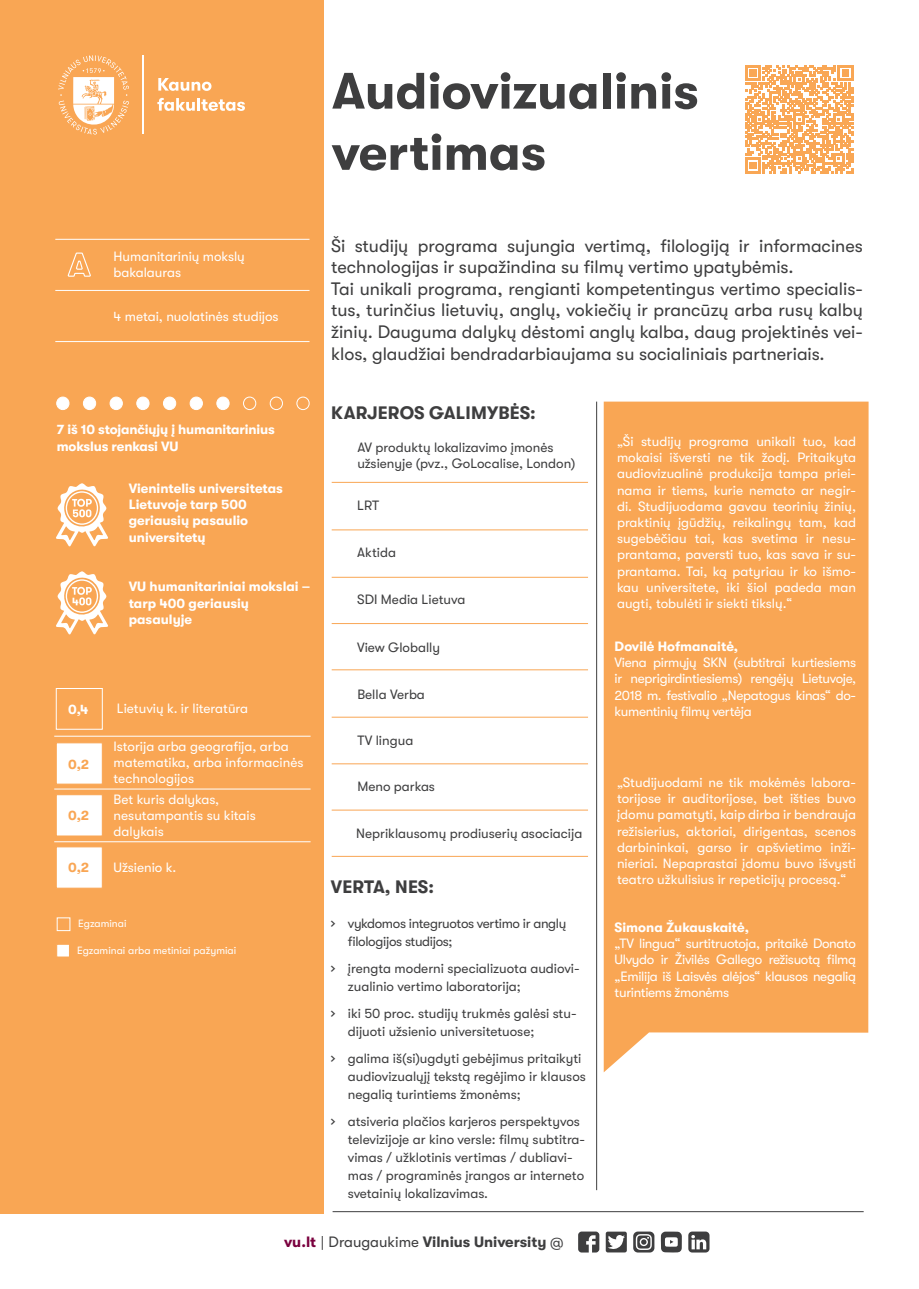
<style>
.page{position:relative;width:919px;height:1289px;background:#fff}
.page>*{position:absolute;margin:0;border:0;box-sizing:border-box;transform-origin:0 0}
.t1{font:700 51px/61.2px "GT Walsheim";color:#3e3e3f}
.t2{font:18px/21.6px "GT Walsheim";color:#3e3e3f}
.t3{font:700 18px "GT Walsheim";letter-spacing:.01em;color:#3e3e3f}
.t4{font:700 15px "GT Walsheim";color:#3e3e3f}
.t5{font:13.5px/16.2px "GT Walsheim";color:#fff;text-align:justify}
.t6{font:13.5px/18px "GT Walsheim";color:#3e3e3f}
.t7{font:700 13.5px/16.2px "GT Walsheim";color:#fff}
.t8{font:13.5px/18px "GT Walsheim";letter-spacing:-.025em;color:#3e3e3f}
.t9{font:700 13.5px "GT Walsheim";color:#f9a654}
.t10{font:10.5px "GT Walsheim";color:#fff}
.s1{font-size:16.5px}
.s2{color:#7a003e}
.s3{font-weight:400}
</style>
<div class="page">
<div style="left:0;top:0;width:324px;height:1212px;background:#f9a654"></div>
<hr style="left:332px;top:1211px;width:531px;height:1px;background:#3e3e3f">
<div style="left:603px;top:401px;width:265px;height:671px;background:#f9a654"></div>
<hr style="left:55px;top:290px;width:254px;height:1px;background:#fff">
<hr style="left:55px;top:239px;width:254px;height:1px;background:#fff">
<hr style="left:55px;top:341px;width:254px;height:1px;background:#fff">
<svg style="left:633px;top:1231px;width:21px;height:21px"></svg>
<svg style="left:578px;top:1231px;width:21px;height:21px"></svg>
<svg style="left:688px;top:1231px;width:21px;height:21px"></svg>
<svg style="left:660px;top:1231px;width:21px;height:21px"></svg>
<svg style="left:605px;top:1231px;width:21px;height:21px"></svg>
<hr style="left:331px;top:482px;width:257px;height:1px;background:#f9a654">
<hr style="left:331px;top:529px;width:257px;height:1px;background:#f9a654">
<hr style="left:331px;top:577px;width:257px;height:1px;background:#f9a654">
<hr style="left:331px;top:623px;width:257px;height:1px;background:#f9a654">
<hr style="left:331px;top:669px;width:257px;height:1px;background:#f9a654">
<hr style="left:331px;top:716px;width:257px;height:1px;background:#f9a654">
<hr style="left:331px;top:763px;width:257px;height:1px;background:#f9a654">
<hr style="left:331px;top:809px;width:257px;height:1px;background:#f9a654">
<hr style="left:331px;top:856px;width:257px;height:1px;background:#f9a654">
<svg style="left:67px;top:252px;width:24px;height:25px"></svg>
<svg style="left:158px;top:78px;width:53px;height:13px"></svg>
<svg style="left:157px;top:98px;width:88px;height:13px"></svg>
<svg style="left:58px;top:55px;width:71px;height:80px"></svg>
<hr style="left:143px;top:55px;width:1px;height:79px;background:#fff">
<hr style="left:54px;top:735px;width:256px;height:1px;background:#fff">
<hr style="left:54px;top:788px;width:256px;height:1px;background:#fff">
<hr style="left:54px;top:841px;width:256px;height:1px;background:#fff">
<div style="left:56px;top:688px;width:47px;height:41px;background:#f9a654;border:1px solid #fff"></div>
<div style="left:56px;top:742px;width:47px;height:42px;background:#fff;border:1px solid #f9a654"></div>
<div style="left:56px;top:846px;width:47px;height:42px;background:#fff;border:1px solid #f9a654"></div>
<div style="left:56px;top:794px;width:47px;height:42px;background:#fff;border:1px solid #f9a654"></div>
<div style="left:56px;top:943px;width:14px;height:14px;background:#fff;border:1px solid #f9a654"></div>
<div style="left:57px;top:917px;width:13px;height:14px;background:#f9a654;border:1px solid #fff"></div>
<svg style="left:56px;top:483px;width:52px;height:63px"></svg>
<div style="left:56px;top:397px;width:13px;height:13px;background:#fff;border:1px solid #fff;border-radius:50%"></div>
<div style="left:83px;top:397px;width:13px;height:13px;background:#fff;border:1px solid #fff;border-radius:50%"></div>
<div style="left:110px;top:397px;width:13px;height:13px;background:#fff;border:1px solid #fff;border-radius:50%"></div>
<div style="left:136px;top:397px;width:13px;height:13px;background:#fff;border:1px solid #fff;border-radius:50%"></div>
<div style="left:163px;top:397px;width:13px;height:13px;background:#fff;border:1px solid #fff;border-radius:50%"></div>
<div style="left:190px;top:397px;width:13px;height:13px;background:#fff;border:1px solid #fff;border-radius:50%"></div>
<div style="left:216px;top:397px;width:13px;height:13px;background:#fff;border:1px solid #fff;border-radius:50%"></div>
<div style="left:243px;top:397px;width:13px;height:13px;border:1px solid #fff;border-radius:50%"></div>
<div style="left:270px;top:397px;width:13px;height:13px;border:1px solid #fff;border-radius:50%"></div>
<div style="left:296px;top:397px;width:13px;height:13px;border:1px solid #fff;border-radius:50%"></div>
<svg style="left:56px;top:571px;width:52px;height:63px"></svg>
<svg style="left:745px;top:65px;width:108px;height:108px"></svg>
<hr style="left:596px;top:401px;width:1px;height:789px;background:#3e3e3f">
<h1 class="t1" style="left:332px;top:60px;width:368px">Audiovizualinis vertimas</h1>
<p class="t5" style="left:114px;top:248px;width:133px">Humanitarinių mokslų bakalauras</p>
<p class="t5" style="left:114px;top:308px;width:167px">4 metai, nuolatinės studijos</p>
<p class="t7" style="left:57px;top:422px;width:220px">7 iš 10 stojančiųjų į humanitarinius mokslus renkasi VU</p>
<p class="t7" style="left:129px;top:480px;width:156px">Vienintelis universitetas<br>Lietuvoje tarp 500 geriausių pasaulio universitetų</p>
<p class="t7" style="left:129px;top:578px;width:183px">VU humanitariniai mokslai – tarp 400 geriausių pasaulyje</p>
<p class="t7" style="left:68px;top:701px;width:22px">0,4</p>
<p class="t9" style="left:68px;top:756px;width:22px">0,2</p>
<p class="t9" style="left:68px;top:808px;width:22px">0,2</p>
<p class="t9" style="left:68px;top:860px;width:22px">0,2</p>
<p class="t5" style="left:117px;top:700px;width:133px">Lietuvių k. ir literatūra</p>
<p class="t5" style="left:114px;top:738px;width:191px;text-align:left">Istorija arba geografija, arba matematika, arba informacinės technologijos</p>
<p class="t5" style="left:114px;top:791px;width:144px;text-align:left">Bet kuris dalykas, nesutampantis su kitais dalykais</p>
<p class="t5" style="left:114px;top:859px;width:64px">Užsienio k.</p>
<p class="t10" style="left:78px;top:917px;width:50px">Egzaminai</p>
<p class="t10" style="left:77px;top:944px;width:161px">Egzaminai arba metiniai pažymiai</p>
<p class="t2" style="left:331px;top:235px;width:533px">Ši studijų programa sujungia vertimą, filologiją ir informacines technologijas ir supažindina su filmų vertimo ypatybėmis.<br>Tai unikali programa, rengianti kompetentingus vertimo specialis&shy;tus, turinčius lietuvių, anglų, vokiečių ir prancūzų arba rusų kalbų žinių. Dauguma dalykų dėstomi anglų kalba, daug projektinės vei&shy;klos, glaudžiai bendradarbiaujama su socialiniais partneriais.</p>
<h2 class="t3" style="left:331px;top:402px;width:206px">KARJEROS GALIMYBĖS:</h2>
<p class="t6" style="left:357px;top:439px;width:220px;line-height:16.2px">AV produktų lokalizavimo įmonės užsienyje (pvz., GoLocalise, London)</p>
<p class="t6" style="left:357px;top:496px;width:23px">LRT</p>
<p class="t6" style="left:357px;top:543px;width:40px">Aktida</p>
<p class="t6" style="left:357px;top:591px;width:110px">SDI Media Lietuva</p>
<p class="t6" style="left:357px;top:638px;width:84px">View Globally</p>
<p class="t6" style="left:357px;top:685px;width:69px">Bella Verba</p>
<p class="t6" style="left:357px;top:731px;width:57px">TV lingua</p>
<p class="t6" style="left:357px;top:777px;width:79px">Meno parkas</p>
<p class="t6" style="left:356px;top:824px;width:227px">Nepriklausomų prodiuserių asociacija</p>
<h2 class="t3" style="left:331px;top:876px;width:105px">VERTA, NES:</h2>
<p class="t8" style="left:348px;top:914px;width:220px;text-indent:-17px"><span class="s1">›</span> vykdomos integruotos vertimo ir anglų filologijos studijos;</p>
<p class="t6" style="left:348px;top:959px;width:233px;text-indent:-17px"><span class="s1">›</span> įrengta moderni specializuota audiovi&shy;zualinio vertimo laboratorija;</p>
<p class="t6" style="left:348px;top:1004px;width:230px;text-indent:-17px"><span class="s1">›</span> iki 50 proc. studijų trukmės galėsi stu&shy;dijuoti užsienio universitetuose;</p>
<p class="t6" style="left:348px;top:1049px;width:239px;text-indent:-17px"><span class="s1">›</span> galima iš(si)ugdyti gebėjimus pritaikyti audiovizualųjį tekstą regėjimo ir klausos negalią turintiems žmonėms;</p>
<p class="t6" style="left:348px;top:1112px;width:239px;text-indent:-17px"><span class="s1">›</span> atsiveria plačios karjeros perspektyvos televizijoje ar kino versle: filmų subtitra&shy;vimas / užklotinis vertimas / dubliavi&shy;mas / programinės įrangos ar interneto svetainių lokalizavimas.</p>
<p class="t5" style="left:617px;top:433px;width:240px">„Ši studijų programa unikali tuo, kad mokaisi išversti ne tik žodį. Pritaikyta audiovizualinė produkcija tampa priei&shy;nama ir tiems, kurie nemato ar negir&shy;di. Studijuodama gavau teorinių žinių, praktinių įgūdžių, reikalingų tam, kad sugebėčiau tai, kas svetima ir nesu&shy;prantama, paversti tuo, kas sava ir su&shy;prantama. Tai, ką patyriau ir ko išmo&shy;kau universitete, iki šiol padeda man augti, tobulėti ir siekti tikslų.“</p>
<p class="t7" style="left:614px;top:638px;width:125px">Dovilė Hofmanaitė,</p>
<p class="t5" style="left:614px;top:654px;width:243px">Viena pirmųjų SKN (subtitrai kurtiesiems ir neprigirdintiesiems) rengėjų Lietuvoje, 2018 m. festivalio „Nepatogus kinas“ do&shy;kumentinių filmų vertėja</p>
<p class="t5" style="left:617px;top:774px;width:240px">„Studijuodami ne tik mokėmės labora&shy;torijose ir auditorijose, bet išties buvo įdomu pamatyti, kaip dirba ir bendrauja režisierius, aktoriai, dirigentas, scenos darbininkai, garso ir apšvietimo inži&shy;nieriai. Nepaprastai įdomu buvo išvysti teatro užkulisius ir repeticijų procesą.“</p>
<p class="t7" style="left:614px;top:919px;width:136px">Simona Žukauskaitė,</p>
<p class="t5" style="left:614px;top:935px;width:243px">„TV lingua“ surtitruotoja, pritaikė Donato Ulvydo ir Živilės Gallego režisuotą filmą „Emilija iš Laisvės alėjos“ klausos negalią turintiems žmonėms</p>
<p class="t4" style="left:284px;top:1233px;width:281px"><span class="s2">vu.lt</span> <span class="s3">| Draugaukime</span> Vilnius University <span class="s3">@</span></p>
</div>
